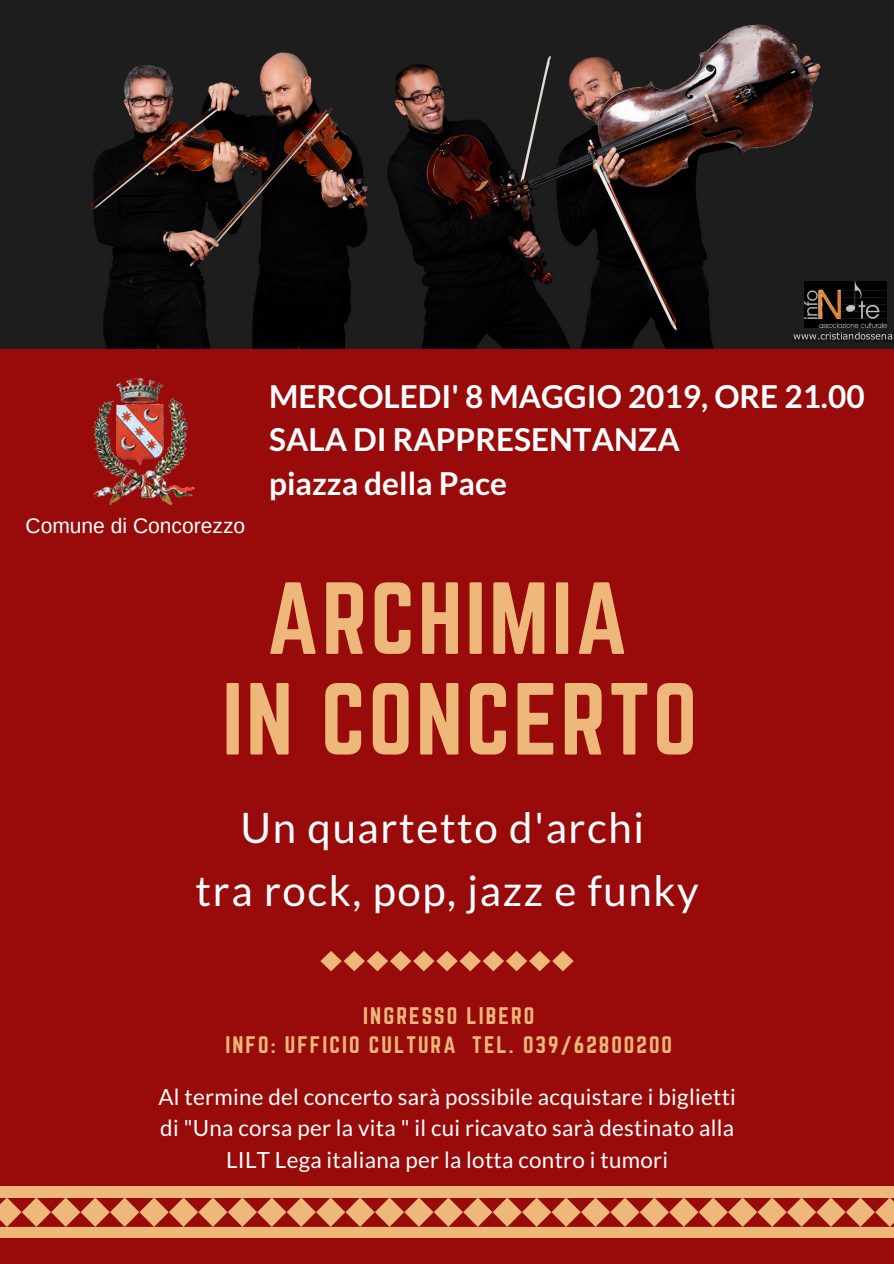
<style>
.page{position:relative;width:894px;height:1264px;background:#fff}
.page>*{position:absolute;margin:0;border:0;box-sizing:border-box;transform-origin:0 0}
.t1{font:89.4px/100.6px "Norwester";letter-spacing:.03em;color:#edb879;text-align:center}
.t2{font:42px/62.8px "Lato";letter-spacing:.04em;color:#fff;text-align:center}
.t3{font:700 31.5px/43.8px "Lato";color:#fff}
.t4{font:22.35px/31.5px "Lato";letter-spacing:.015em;color:#fff;text-align:center}
.t5{font:21px/29.4px "Norwester";letter-spacing:.095em;color:#edb879;text-align:center}
.t6{font:21px "Arimo";color:#fff}
</style>
<div class="page">
<div style="left:0;top:0;width:893px;height:1263px;background:#990b0b"></div>
<div style="left:0;top:1186px;width:893px;height:11px;background:#edb879"></div>
<svg style="left:0;top:1197px;width:893px;height:40px"></svg>
<svg style="left:320px;top:951px;width:253px;height:20px"></svg>
<img style="left:0;top:0;width:893px;height:348px">
<img style="left:804px;top:281px;width:81px;height:46px">
<img style="left:93px;top:378px;width:102px;height:128px">
<p class="t6" style="left:25px;top:514px;width:221px">Comune di Concorezzo</p>
<h3 class="t3" style="left:269px;top:373px;width:596px">MERCOLEDI' 8 MAGGIO 2019, ORE 21.00<br>SALA DI RAPPRESENTANZA<br>piazza della Pace</h3>
<h1 class="t1" style="left:222px;top:572px;width:476px">ARCHIMIA<br>IN CONCERTO</h1>
<h2 class="t2" style="left:195px;top:795px;width:504px">Un quartetto d'archi<br>tra rock, pop, jazz e funky</h2>
<p class="t5" style="left:225px;top:1002px;width:448px">INGRESSO LIBERO<br>INFO: UFFICIO CULTURA TEL. 039/62800200</p>
<p class="t4" style="left:158px;top:1080px;width:579px">Al termine del concerto sarà possibile acquistare i biglietti di "Una corsa per la vita " il cui ricavato sarà destinato alla<br>LILT Lega italiana per la lotta contro i tumori</p>
</div>
